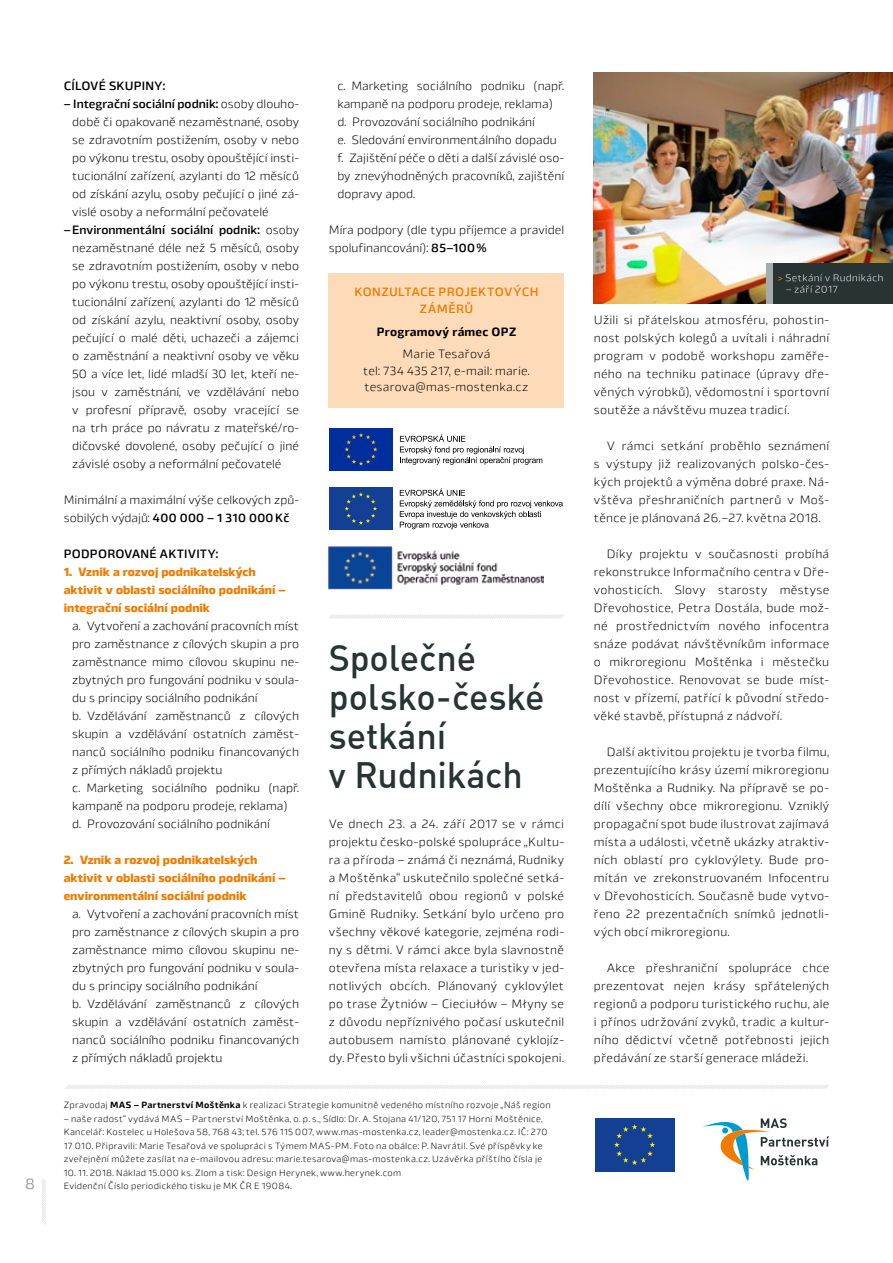
<style>
.page{position:relative;width:893px;height:1263px;background:#fff}
.page>*{position:absolute;margin:0;border:0;box-sizing:border-box;transform-origin:0 0}
.t1{font:36px/39px "DINCE Medium Alternate";letter-spacing:-.005em;color:#273433}
.t2{font:15px "Byker";color:#9c9d9d}
.t3{font:300 12px/18px "Byker";color:#000;text-align:justify}
.t4{font:800 12px/18px "Byker";color:#ef7c00}
.t5{font:500 12px "Byker";color:#000}
.t6{font:300 12px/16.5px "Byker";letter-spacing:.02em;color:#000;text-align:center}
.t7{font:500 12px/16.5px "Byker";letter-spacing:.03em;color:#ef7c00;text-align:center}
.t8{font:700 12px "Byker";letter-spacing:.02em;color:#000}
.t9{font:300 9px/13.5px "Byker";letter-spacing:.03em;color:#000}
.s1{font-weight:300}
.s2{font-weight:500}
.s3{font-weight:700}
</style>
<div class="page">
<svg style="left:42px;top:1178px;width:4px;height:47px"></svg>
<svg style="left:65px;top:1085px;width:764px;height:4px"></svg>
<div style="left:592px;top:1116px;width:85px;height:58px;background:linear-gradient(to right,#fff,#fff)"></div>
<div style="left:595px;top:1118px;width:80px;height:53px;background:#134094"></div>
<svg style="left:614px;top:1124px;width:41px;height:41px"></svg>
<svg style="left:702px;top:1118px;width:127px;height:62px"></svg>
<div style="left:329px;top:273px;width:235px;height:134px;background:#fddbb9"></div>
<img style="left:328px;top:546px;width:216px;height:44px">
<svg style="left:400px;top:434px;width:142px;height:31px"></svg>
<div style="left:329px;top:428px;width:64px;height:43px;background:#002f9d"></div>
<svg style="left:345px;top:433px;width:32px;height:33px"></svg>
<svg style="left:400px;top:488px;width:163px;height:41px"></svg>
<div style="left:329px;top:487px;width:64px;height:43px;background:#134094"></div>
<svg style="left:344px;top:492px;width:33px;height:33px"></svg>
<svg style="left:329px;top:614px;width:235px;height:5px"></svg>
<img style="left:594px;top:72px;width:299px;height:232px">
<div style="left:766px;top:263px;width:127px;height:41px;background:#273433"></div>
<svg style="left:778px;top:274px;width:105px;height:19px"></svg>
<div style="left:766px;top:263px;width:7px;height:41px;background:#a6acac"></div>
<p class="t2" style="left:25px;top:1173px;width:11px">8</p>
<p class="t5" style="left:64px;top:76px;width:103px">CÍLOVÉ SKUPINY:</p>
<p class="t5" style="left:64px;top:94px;width:237px">– Integrační sociální podnik: <span class="s1">osoby dlouho-</span></p>
<p class="t3" style="left:72px;top:112px;width:228px">době či opakovaně nezaměstnané, osoby</p>
<p class="t3" style="left:72px;top:130px;width:228px">se zdravotním postižením, osoby v nebo</p>
<p class="t3" style="left:72px;top:148px;width:228px">po výkonu trestu, osoby opouštějící insti-</p>
<p class="t3" style="left:72px;top:166px;width:228px">tucionální zařízení, azylanti do 12 měsíců</p>
<p class="t3" style="left:72px;top:184px;width:228px">od získání azylu, osoby pečující o jiné zá-</p>
<p class="t3" style="left:72px;top:202px;width:198px">vislé osoby a neformální pečovatelé</p>
<p class="t5" style="left:64px;top:220px;width:237px">–Environmentální sociální podnik: <span class="s1">osoby</span></p>
<p class="t3" style="left:72px;top:238px;width:228px">nezaměstnané déle než 5 měsíců, osoby</p>
<p class="t3" style="left:72px;top:256px;width:228px">se zdravotním postižením, osoby v nebo</p>
<p class="t3" style="left:72px;top:274px;width:228px">po výkonu trestu, osoby opouštějící insti-</p>
<p class="t3" style="left:72px;top:292px;width:228px">tucionální zařízení, azylanti do 12 měsíců</p>
<p class="t3" style="left:72px;top:310px;width:228px">od získání azylu, neaktivní osoby, osoby</p>
<p class="t3" style="left:72px;top:328px;width:228px">pečující o malé děti, uchazeči a zájemci</p>
<p class="t3" style="left:72px;top:346px;width:228px">o zaměstnání a neaktivní osoby ve věku</p>
<p class="t3" style="left:72px;top:364px;width:228px">50 a více let, lidé mladší 30 let, kteří ne-</p>
<p class="t3" style="left:72px;top:382px;width:228px">jsou v zaměstnání, ve vzdělávání nebo</p>
<p class="t3" style="left:72px;top:400px;width:228px">v profesní přípravě, osoby vracející se</p>
<p class="t3" style="left:72px;top:418px;width:228px">na trh práce po návratu z mateřské/ro-</p>
<p class="t3" style="left:72px;top:436px;width:228px">dičovské dovolené, osoby pečující o jiné</p>
<p class="t3" style="left:72px;top:454px;width:211px">závislé osoby a neformální pečovatelé</p>
<p class="t3" style="left:64px;top:490px;width:237px">Minimální a maximální výše celkových způ&shy;sobilých výdajů: <span class="s2">400 000 – 1 310 000Kč</span></p>
<p class="t5" style="left:64px;top:544px;width:156px">PODPOROVANÉ AKTIVITY:</p>
<p class="t4" style="left:64px;top:562px;width:224px">1. Vznik a rozvoj podnikatelských aktivit v oblasti sociálního podnikání – integrační sociální podnik</p>
<p class="t3" style="left:72px;top:616px;width:228px;text-align:left">a. Vytvoření a zachování pracovních míst pro zaměstnance z cílových skupin a pro zaměstnance mimo cílovou skupinu ne&shy;zbytných pro fungování podniku v soula&shy;du s principy sociálního podnikání<br>b. Vzdělávání zaměstnanců z cílových skupin a vzdělávání ostatních zaměst&shy;nanců sociálního podniku financovaných z přímých nákladů projektu<br>c. Marketing sociálního podniku (např. kampaně na podporu prodeje, reklama) d. Provozování sociálního podnikání</p>
<p class="t4" style="left:64px;top:850px;width:224px">2. Vznik a rozvoj podnikatelských aktivit v oblasti sociálního podnikání – environmentální sociální podnik</p>
<p class="t3" style="left:72px;top:904px;width:228px;text-align:left">a. Vytvoření a zachování pracovních míst pro zaměstnance z cílových skupin a pro zaměstnance mimo cílovou skupinu ne&shy;zbytných pro fungování podniku v soula&shy;du s principy sociálního podnikání<br>b. Vzdělávání zaměstnanců z cílových skupin a vzdělávání ostatních zaměst&shy;nanců sociálního podniku financovaných z přímých nákladů projektu</p>
<p class="t3" style="left:337px;top:76px;width:228px;text-align:left">c. Marketing sociálního podniku (např. kampaně na podporu prodeje, reklama) d. Provozování sociálního podnikání<br>e. Sledování environmentálního dopadu f. Zajištění péče o děti a další závislé oso&shy;by znevýhodněných pracovníků, zajištění dopravy apod.</p>
<p class="t3" style="left:329px;top:220px;width:237px">Míra podpory (dle typu příjemce a pravidel spolufinancování): <span class="s2">85–100%</span></p>
<p class="t7" style="left:355px;top:283px;width:185px">KONZULTACE PROJEKTOVÝCH<br>ZÁMĚRŮ</p>
<p class="t8" style="left:377px;top:322px;width:141px">Programový rámec OPZ</p>
<p class="t6" style="left:363px;top:345px;width:168px">Marie Tesařová<br>tel: 734 435 217, e-mail: marie. tesarova@mas-mostenka.cz</p>
<h1 class="t1" style="left:329px;top:637px;width:217px">Společné polsko-české setkání<br>v Rudnikách</h1>
<p class="t3" style="left:329px;top:814px;width:237px">Ve dnech 23. a 24. září 2017 se v rámci projektu česko-polské spolupráce „Kultu&shy;ra a příroda – známá či neznámá, Rudniky a Moštěnka“ uskutečnilo společné setká&shy;ní představitelů obou regionů v polské Gmině Rudniky. Setkání bylo určeno pro všechny věkové kategorie, zejména rodi&shy;ny s dětmi. V rámci akce byla slavnostně otevřena místa relaxace a turistiky v jed&shy;notlivých obcích. Plánovaný cyklovýlet po trase Żytniów – Cieciułów – Młyny se z důvodu nepříznivého počasí uskutečnil autobusem namísto plánované cyklojíz&shy;dy. Přesto byli všichni účastníci spokojeni.</p>
<p class="t9" style="left:64px;top:1098px;width:488px">Zpravodaj <span class="s3">MAS – Partnerství Moštěnka</span> k realizaci Strategie komunitně vedeného místního rozvoje „Náš region</p>
<p class="t9" style="left:64px;top:1111px;width:485px">– naše radost“ vydává MAS – Partnerství Moštěnka, o. p. s., Sídlo: Dr. A. Stojana 41/120, 751 17 Horní Moštěnice, Kancelář: Kostelec u Holešova 58, 768 43; tel. 576 115 007, www.mas-mostenka.cz, leader@mostenka.cz. IČ: 270<br>17 010. Připravili: Marie Tesařová ve spolupráci s Týmem MAS-PM. Foto na obálce: P. Navrátil. Své příspěvky ke zveřejnění můžete zasílat na e-mailovou adresu: marie.tesarova@mas-mostenka.cz. Uzávěrka příštího čísla je</p>
<p class="t9" style="left:64px;top:1165px;width:339px">10. 11. 2018. Náklad 15.000 ks. Zlom a tisk: Design Herynek, www.herynek.com<br>Evidenční Číslo periodického tisku je MK ČR E 19084.</p>
<p class="t3" style="left:594px;top:310px;width:237px">Užili si přátelskou atmosféru, pohostin&shy;nost polských kolegů a uvítali i náhradní program v podobě workshopu zaměře&shy;ného na techniku patinace (úpravy dře&shy;věných výrobků), vědomostní i sportovní soutěže a návštěvu muzea tradicí.</p>
<p class="t3" style="left:594px;top:436px;width:237px;text-indent:13px">V rámci setkání proběhlo seznámení s výstupy již realizovaných polsko-čes&shy;kých projektů a výměna dobré praxe. Ná&shy;vštěva přeshraničních partnerů v Moš&shy;těnce je plánovaná 26.–27. května 2018.</p>
<p class="t3" style="left:594px;top:544px;width:237px;text-indent:13px">Díky projektu v současnosti probíhá rekonstrukce Informačního centra v Dře&shy;vohosticích. Slovy starosty městyse Dřevohostice, Petra Dostála, bude mož&shy;né prostřednictvím nového infocentra snáze podávat návštěvníkům informace o mikroregionu Moštěnka i městečku Dřevohostice. Renovovat se bude míst&shy;nost v přízemí, patřící k původní středo&shy;věké stavbě, přístupná z nádvoří.</p>
<p class="t3" style="left:594px;top:742px;width:237px;text-indent:13px">Další aktivitou projektu je tvorba filmu, prezentujícího krásy území mikroregionu Moštěnka a Rudniky. Na přípravě se po&shy;dílí všechny obce mikroregionu. Vzniklý propagační spot bude ilustrovat zajímavá místa a události, včetně ukázky atraktiv&shy;ních oblastí pro cyklovýlety. Bude pro&shy;mítán ve zrekonstruovaném Infocentru v Dřevohosticích. Současně bude vytvo&shy;řeno 22 prezentačních snímků jednotli&shy;vých obcí mikroregionu.</p>
<p class="t3" style="left:594px;top:958px;width:237px;text-indent:13px">Akce přeshraniční spolupráce chce prezentovat nejen krásy spřátelených regionů a podporu turistického ruchu, ale i přínos udržování zvyků, tradic a kultur&shy;ního dědictví včetně potřebnosti jejich předávání ze starší generace mládeži.</p>
</div>
